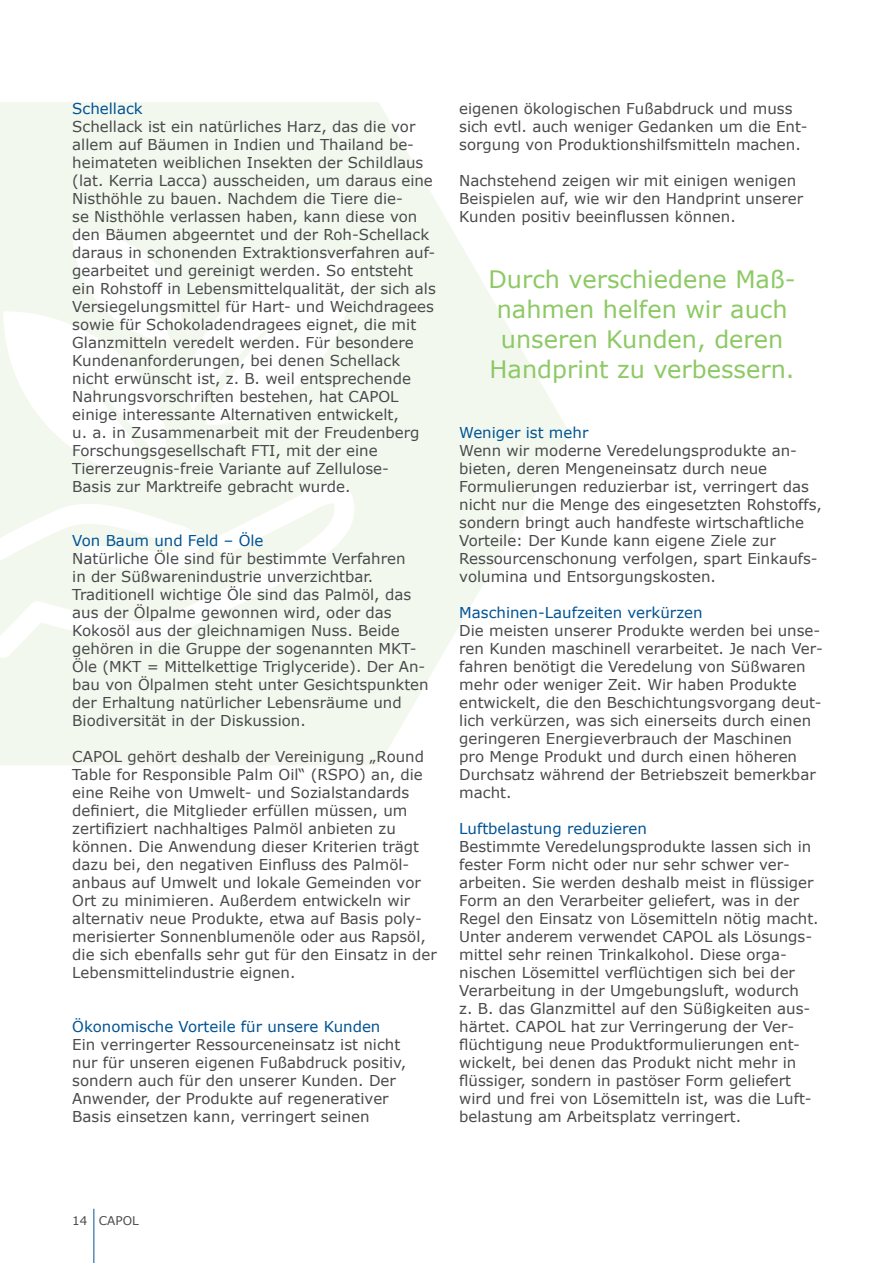
<style>
.page{position:relative;width:893px;height:1263px;background:#fff}
.page>*{position:absolute;margin:0;border:0;box-sizing:border-box;transform-origin:0 0}
.t1{font:24px "Verdana";color:#8dc964}
.t2{font:15px/18px "Verdana";color:#494a4b}
.t3{font:15px "Verdana";color:#005394}
.t4{font:12px "Verdana";color:#494a4b}
</style>
<div class="page">
<svg style="left:0;top:102px;width:570px;height:663px;fill:#f3f8ef"></svg>
<svg style="left:0;top:229px;width:356px;height:430px;fill:#f3f8ef"></svg>
<hr style="left:93px;top:1209px;width:1px;height:54px;background:#005394">
<p class="t3" style="left:72px;top:99px;width:72px">Schellack</p>
<p class="t2" style="left:72px;top:117px;width:365px">Schellack ist ein natürliches Harz, das die vor allem auf Bäumen in Indien und Thailand be&shy;heimateten weiblichen Insekten der Schildlaus (lat. Kerria Lacca) ausscheiden, um daraus eine Nisthöhle zu bauen. Nachdem die Tiere die-<br>se Nisthöhle verlassen haben, kann diese von den Bäumen abgeerntet und der Roh-Schellack daraus in schonenden Extraktionsverfahren auf&shy;gearbeitet und gereinigt werden. So entsteht ein Rohstoff in Lebensmittelqualität, der sich als Versiegelungsmittel für Hart- und Weichdragees sowie für Schokoladendragees eignet, die mit Glanzmitteln veredelt werden. Für besondere Kundenanforderungen, bei denen Schellack nicht erwünscht ist, z. B. weil entsprechende Nahrungsvorschriften bestehen, hat CAPOL</p>
<p class="t2" style="left:72px;top:405px;width:349px">einige interessante Alternativen entwickelt,<br>u. a. in Zusammenarbeit mit der Freudenberg<br>Forschungsgesellschaft FTI, mit der eine</p>
<p class="t2" style="left:72px;top:459px;width:318px">Tiererzeugnis-freie Variante auf Zellulose-</p>
<p class="t2" style="left:72px;top:477px;width:280px">Basis zur Marktreife gebracht wurde.</p>
<p class="t3" style="left:72px;top:531px;width:193px">Von Baum und Feld – Öle</p>
<p class="t2" style="left:72px;top:549px;width:335px">Natürliche Öle sind für bestimmte Verfahren</p>
<p class="t2" style="left:72px;top:567px;width:302px">in der Süßwarenindustrie unverzichtbar.</p>
<p class="t2" style="left:72px;top:585px;width:340px">Traditionell wichtige Öle sind das Palmöl, das aus der Ölpalme gewonnen wird, oder das</p>
<p class="t2" style="left:72px;top:621px;width:329px">Kokosöl aus der gleichnamigen Nuss. Beide</p>
<p class="t2" style="left:72px;top:639px;width:358px">gehören in die Gruppe der sogenannten MKT-Öle (MKT = Mittelkettige Triglyceride). Der An&shy;bau von Ölpalmen steht unter Gesichtspunkten der Erhaltung natürlicher Lebensräume und Biodiversität in der Diskussion.</p>
<p class="t2" style="left:72px;top:747px;width:366px">CAPOL gehört deshalb der Vereinigung „Round Table for Responsible Palm Oil“ (RSPO) an, die eine Reihe von Umwelt- und Sozialstandards definiert, die Mitglieder erfüllen müssen, um zertifiziert nachhaltiges Palmöl anbieten zu können. Die Anwendung dieser Kriterien trägt dazu bei, den negativen Einfluss des Palmöl&shy;anbaus auf Umwelt und lokale Gemeinden vor Ort zu minimieren. Außerdem entwickeln wir alternativ neue Produkte, etwa auf Basis poly&shy;merisierter Sonnenblumenöle oder aus Rapsöl, die sich ebenfalls sehr gut für den Einsatz in der Lebensmittelindustrie eignen.</p>
<p class="t3" style="left:72px;top:1017px;width:310px">Ökonomische Vorteile für unsere Kunden</p>
<p class="t2" style="left:72px;top:1035px;width:329px">Ein verringerter Ressourceneinsatz ist nicht</p>
<p class="t2" style="left:72px;top:1053px;width:335px">nur für unseren eigenen Fußabdruck positiv, sondern auch für den unserer Kunden. Der</p>
<p class="t2" style="left:72px;top:1089px;width:318px">Anwender, der Produkte auf regenerativer</p>
<p class="t2" style="left:72px;top:1107px;width:299px">Basis einsetzen kann, verringert seinen</p>
<p class="t2" style="left:459px;top:99px;width:350px">eigenen ökologischen Fußabdruck und muss sich evtl. auch weniger Gedanken um die Ent&shy;sorgung von Produktionshilfsmitteln machen.</p>
<p class="t2" style="left:459px;top:171px;width:345px">Nachstehend zeigen wir mit einigen wenigen<br>Beispielen auf, wie wir den Handprint unserer<br>Kunden positiv beeinflussen können.</p>
<p class="t1" style="left:488px;top:264px;width:309px">Durch verschiedene Maß-</p>
<p class="t1" style="left:497px;top:294px;width:292px">nahmen helfen wir auch</p>
<p class="t1" style="left:501px;top:324px;width:284px">unseren Kunden, deren</p>
<p class="t1" style="left:490px;top:354px;width:306px">Handprint zu verbessern.</p>
<p class="t3" style="left:459px;top:423px;width:131px">Weniger ist mehr</p>
<p class="t2" style="left:459px;top:441px;width:339px">Wenn wir moderne Veredelungsprodukte an&shy;bieten, deren Mengeneinsatz durch neue</p>
<p class="t2" style="left:459px;top:477px;width:364px">Formulierungen reduzierbar ist, verringert das nicht nur die Menge des eingesetzten Rohstoffs, sondern bringt auch handfeste wirtschaftliche Vorteile: Der Kunde kann eigene Ziele zur</p>
<p class="t2" style="left:459px;top:549px;width:360px">Ressourcenschonung verfolgen, spart Einkaufs&shy;volumina und Entsorgungskosten.</p>
<p class="t3" style="left:459px;top:603px;width:245px">Maschinen-Laufzeiten verkürzen</p>
<p class="t2" style="left:459px;top:621px;width:365px">Die meisten unserer Produkte werden bei unse&shy;ren Kunden maschinell verarbeitet. Je nach Ver&shy;fahren benötigt die Veredelung von Süßwaren mehr oder weniger Zeit. Wir haben Produkte entwickelt, die den Beschichtungsvorgang deut&shy;lich verkürzen, was sich einerseits durch einen geringeren Energieverbrauch der Maschinen<br>pro Menge Produkt und durch einen höheren Durchsatz während der Betriebszeit bemerkbar macht.</p>
<p class="t3" style="left:459px;top:819px;width:189px">Luftbelastung reduzieren</p>
<p class="t2" style="left:459px;top:837px;width:361px">Bestimmte Veredelungsprodukte lassen sich in fester Form nicht oder nur sehr schwer ver&shy;arbeiten. Sie werden deshalb meist in flüssiger Form an den Verarbeiter geliefert, was in der Regel den Einsatz von Lösemitteln nötig macht.<br>Unter anderem verwendet CAPOL als Lösungs&shy;mittel sehr reinen Trinkalkohol. Diese orga&shy;nischen Lösemittel verflüchtigen sich bei der Verarbeitung in der Umgebungsluft, wodurch<br>z. B. das Glanzmittel auf den Süßigkeiten aus&shy;härtet. CAPOL hat zur Verringerung der Ver&shy;flüchtigung neue Produktformulierungen ent&shy;wickelt, bei denen das Produkt nicht mehr in flüssiger, sondern in pastöser Form geliefert wird und frei von Lösemitteln ist, was die Luft&shy;belastung am Arbeitsplatz verringert.</p>
<p class="t4" style="left:72px;top:1213px;width:17px">14</p>
<p class="t4" style="left:99px;top:1213px;width:41px">CAPOL</p>
</div>
